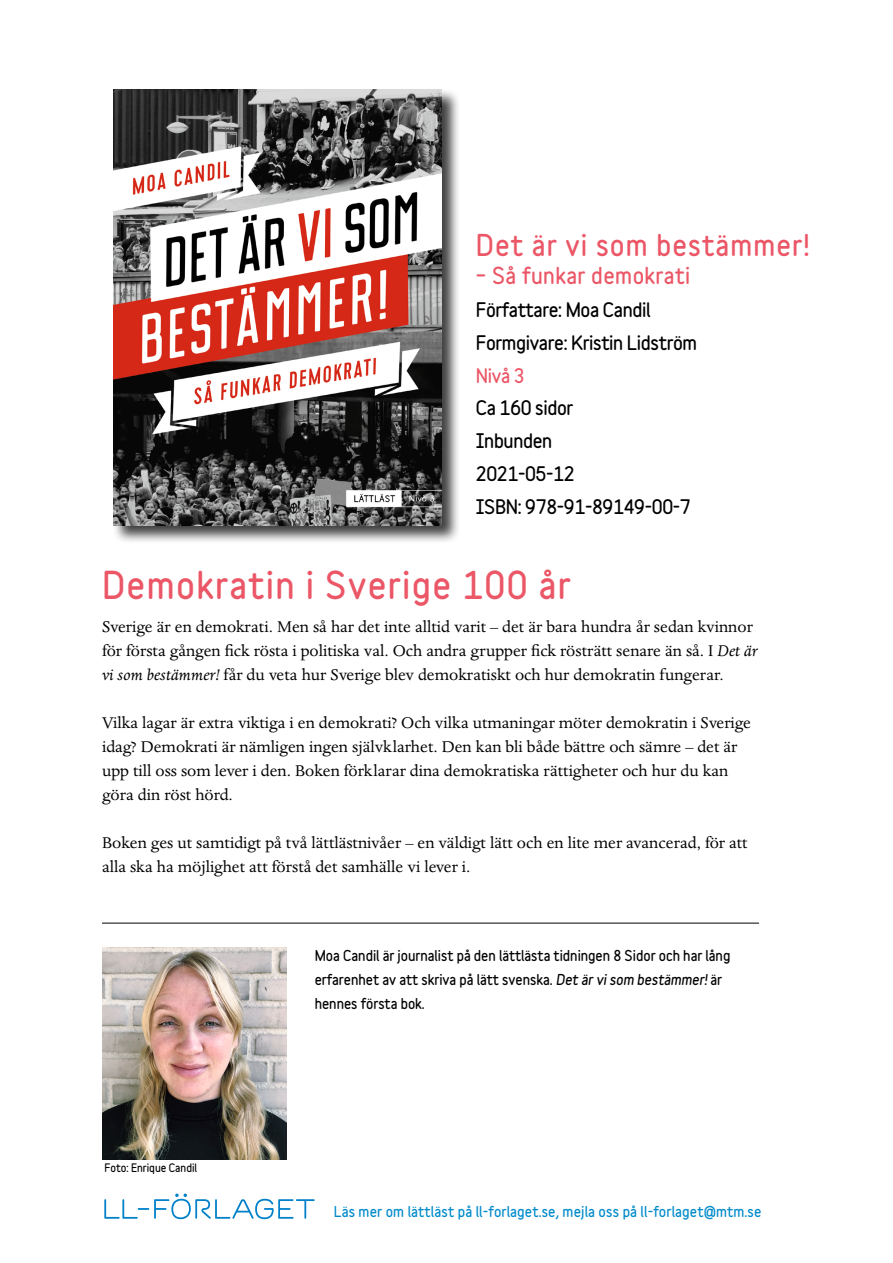
<style>
.page{position:relative;width:893px;height:1263px;background:#fff}
.page>*{position:absolute;margin:0;border:0;box-sizing:border-box;transform-origin:0 0}
.Underrubrik_nivå_2{font:900 34.5px "Variable";letter-spacing:.04em;color:#eb5767}
.Huvudrubrik_nivå_1{font:900 27px "Variable";letter-spacing:.04em;color:#eb5767}
.Huvudrubrik_nivå_1-2{font:900 21px "Variable";letter-spacing:.02em;color:#eb5767}
.Brödtext{font:18px/24px "Dante MT Std";color:#000}
.Huvudrudrik_nivå_1{font:900 18px "Variable";letter-spacing:-.02em;color:#000}
.Huvudrudrik_nivå_1-2{font:900 18px "Variable";color:#eb5767}
.författartext{font:900 13.5px/24px "Variable";color:#000}
.t1{font:900 13.5px "Variable";letter-spacing:.01em;color:#008bcb}
.t2{font:900 10.5px "Variable";color:#000}
.s1{font-style:italic}
</style>
<div class="page">
<div style="left:112px;top:88px;width:349px;height:457px;background:#000;opacity:.75"></div>
<img style="left:113px;top:89px;width:329px;height:436px">
<hr style="left:102px;top:923px;width:657px;height:1px;background:#000">
<svg style="left:104px;top:1193px;width:211px;height:26px"></svg>
<img style="left:102px;top:947px;width:184px;height:213px">
<h1 class="Huvudrubrik_nivå_1" style="left:476px;top:224px;width:335px">Det är vi som bestämmer!</h1>
<h1 class="Huvudrubrik_nivå_1-2" style="left:476px;top:260px;width:216px">– Så funkar demokrati</h1>
<h1 class="Huvudrudrik_nivå_1" style="left:476px;top:296px;width:176px">Författare: Moa Candil</h1>
<h1 class="Huvudrudrik_nivå_1" style="left:476px;top:329px;width:223px">Formgivare: Kristin Lidström</h1>
<h1 class="Huvudrudrik_nivå_1-2" style="left:476px;top:361px;width:50px">Nivå 3</h1>
<h1 class="Huvudrudrik_nivå_1" style="left:476px;top:394px;width:99px">Ca 160 sidor</h1>
<h1 class="Huvudrudrik_nivå_1" style="left:476px;top:427px;width:78px">Inbunden</h1>
<h1 class="Huvudrudrik_nivå_1" style="left:476px;top:460px;width:100px">2021-05-12</h1>
<h1 class="Huvudrudrik_nivå_1" style="left:476px;top:492px;width:216px">ISBN: 978-91-89149-00-7</h1>
<h2 class="Underrubrik_nivå_2" style="left:102px;top:559px;width:470px">Demokratin i Sverige 100 år</h2>
<p class="Brödtext" style="left:102px;top:614px;width:657px">Sverige är en demokrati. Men så har det inte alltid varit – det är bara hundra år sedan kvinnor för första gången fick rösta i politiska val. Och andra grupper fick rösträtt senare än så. I <span class="s1">Det är vi som bestämmer!</span> får du veta hur Sverige blev demokratiskt och hur demokratin fungerar.</p>
<p class="Brödtext" style="left:102px;top:710px;width:651px">Vilka lagar är extra viktiga i en demokrati? Och vilka utmaningar möter demokratin i Sverige idag? Demokrati är nämligen ingen självklarhet. Den kan bli både bättre och sämre – det är upp till oss som lever i den. Boken förklarar dina demokratiska rättigheter och hur du kan göra din röst hörd.</p>
<p class="Brödtext" style="left:102px;top:830px;width:647px">Boken ges ut samtidigt på två lättlästnivåer – en väldigt lätt och en lite mer avancerad, för att alla ska ha möjlighet att förstå det samhälle vi lever i.</p>
<p class="t2" style="left:104px;top:1159px;width:94px">Foto: Enrique Candil</p>
<p class="författartext" style="left:315px;top:944px;width:417px">Moa Candil är journalist på den lättlästa tidningen 8 Sidor och har lång</p>
<p class="författartext" style="left:315px;top:968px;width:409px">erfarenhet av att skriva på lätt svenska. <span class="s1">Det är vi som bestämmer!</span> är hennes första bok.</p>
<p class="t1" style="left:334px;top:1201px;width:429px">Läs mer om lättläst på ll-forlaget.se, mejla oss på ll-forlaget@mtm.se</p>
</div>
